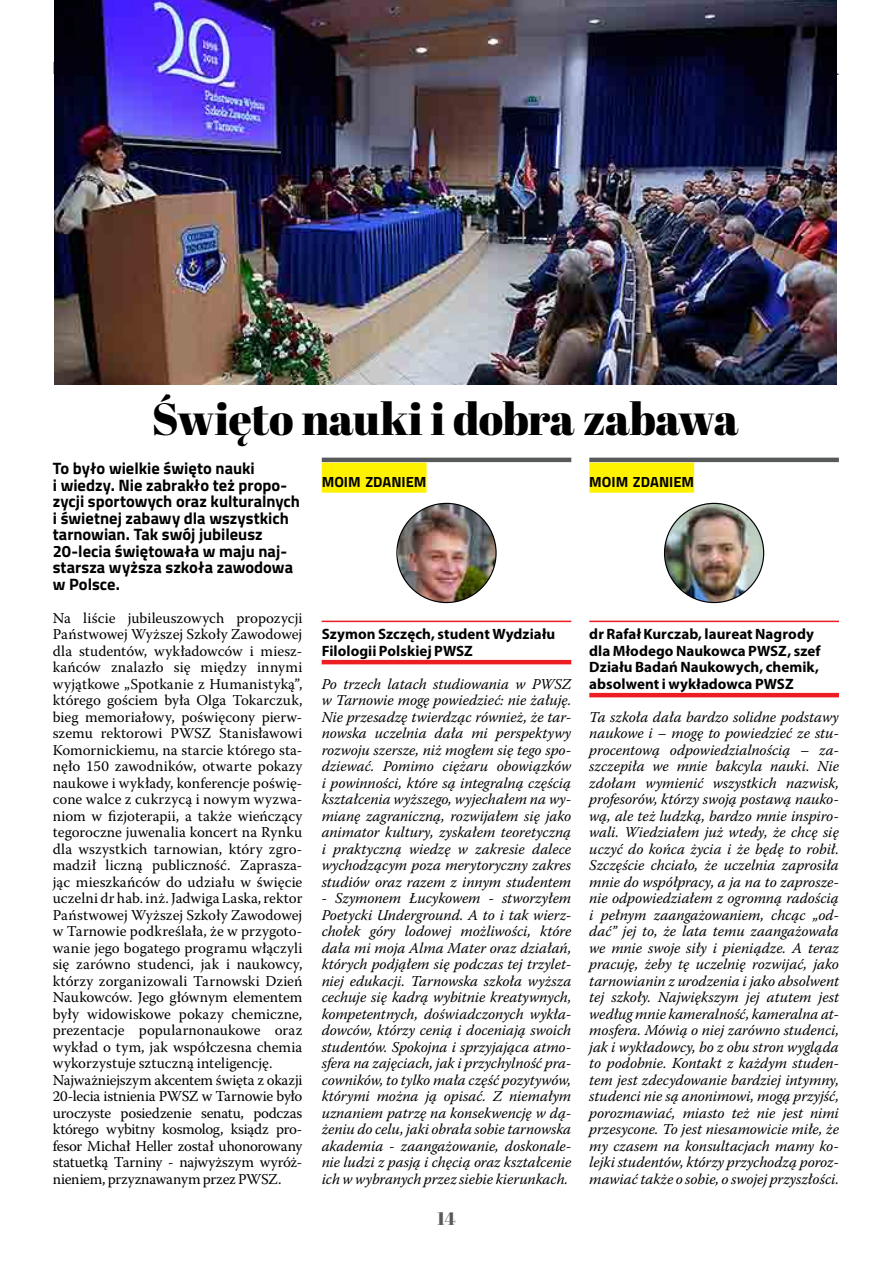
<style>
.page{position:relative;width:893px;height:1263px;background:#fff}
.page>*{position:absolute;margin:0;border:0;box-sizing:border-box;transform-origin:0 0}
.t1{font:45px "Abril Fatface";letter-spacing:-.015em;color:#000}
.t2{font:18px "Abril Fatface";color:#58595b}
.t3{font:700 16.5px/16.5px "Titillium";color:#000}
.t4{font:italic 15px/16.5px "Warnock Pro";letter-spacing:-.005em;color:#000;text-align:justify}
.t5{font:15px/16.5px "Warnock Pro";color:#000}
.t6{font:700 15px/16.5px "Myriad Pro";letter-spacing:.005em;color:#000}
.t7{font:700 14.7px "Titillium";color:#000}
</style>
<div class="page">
<img style="left:54px;top:1px;width:782px;height:384px">
<hr style="left:322px;top:621px;width:249px;height:1px;background:#ed1d24">
<hr style="left:322px;top:660px;width:249px;height:4px;background:#ed1d24">
<hr style="left:589px;top:621px;width:250px;height:1px;background:#ed1d24">
<hr style="left:589px;top:693px;width:250px;height:4px;background:#ed1d24">
<img style="left:398px;top:503px;width:98px;height:99px">
<div style="left:322px;top:463px;width:105px;height:30px;background:#fff200"></div>
<hr style="left:322px;top:458px;width:249px;height:4px;background:#58595b">
<img style="left:664px;top:503px;width:100px;height:99px;border-radius:50px">
<div style="left:589px;top:463px;width:105px;height:30px;background:#fff200"></div>
<hr style="left:589px;top:458px;width:250px;height:4px;background:#58595b">
<h1 class="t1" style="left:152px;top:387px;width:588px">Święto nauki i dobra zabawa</h1>
<p class="t3" style="left:53px;top:459px;width:249px">To było wielkie święto nauki<br>i wiedzy. Nie zabrakło też propo&shy;zycji sportowych oraz kulturalnych i świetnej zabawy dla wszystkich tarnowian. Tak swój jubileusz<br>20-lecia świętowała w maju naj&shy;starsza wyższa szkoła zawodowa w Polsce.</p>
<p class="t5" style="left:53px;top:609px;width:251px">Na liście jubileuszowych propozycji Państwowej Wyższej Szkoły Zawodowej dla studentów, wykładowców i miesz&shy;kańców znalazło się między innymi wyjątkowe „Spotkanie z Humanistyką”, którego gościem była Olga Tokarczuk, bieg memoriałowy, poświęcony pierw&shy;szemu rektorowi PWSZ Stanisławowi Komornickiemu, na starcie którego sta&shy;nęło 150 zawodników, otwarte pokazy naukowe i wykłady, konferencje poświę&shy;cone walce z cukrzycą i nowym wyzwa&shy;niom w fizjoterapii, a także wieńczący tegoroczne juwenalia koncert na Rynku dla wszystkich tarnowian, który zgro&shy;madził liczną publiczność. Zaprasza&shy;jąc mieszkańców do udziału w święcie uczelni dr hab. inż. Jadwiga Laska, rektor Państwowej Wyższej Szkoły Zawodowej w Tarnowie podkreślała, że w przygoto&shy;wanie jego bogatego programu włączyli się zarówno studenci, jak i naukowcy, którzy zorganizowali Tarnowski Dzień Naukowców. Jego głównym elementem były widowiskowe pokazy chemiczne, prezentacje popularnonaukowe oraz wykład o tym, jak współczesna chemia wykorzystuje sztuczną inteligencję.<br>Najważniejszym akcentem święta z okazji 20-lecia istnienia PWSZ w Tarnowie było uroczyste posiedzenie senatu, podczas którego wybitny kosmolog, ksiądz pro&shy;fesor Michał Heller został uhonorowany statuetką Tarniny - najwyższym wyróż&shy;nieniem, przyznawanym przez PWSZ.</p>
<p class="t7" style="left:322px;top:470px;width:106px">MOIM ZDANIEM</p>
<p class="t7" style="left:589px;top:470px;width:106px">MOIM ZDANIEM</p>
<p class="t6" style="left:322px;top:625px;width:235px">Szymon Szczęch, student Wydziału<br>Filologii Polskiej PWSZ</p>
<p class="t4" style="left:322px;top:675px;width:251px">Po trzech latach studiowania w PWSZ w Tarnowie mogę powiedzieć: nie żałuję.<br>Nie przesadzę twierdząc również, że tar&shy;nowska uczelnia dała mi perspektywy rozwoju szersze, niż mogłem się tego spo&shy;dziewać. Pomimo ciężaru obowiązków i powinności, które są integralną częścią kształcenia wyższego, wyjechałem na wy&shy;mianę zagraniczną, rozwijałem się jako animator kultury, zyskałem teoretyczną i praktyczną wiedzę w zakresie dalece wychodzącym poza merytoryczny zakres studiów oraz razem z innym studentem</p>
<p class="t4" style="left:322px;top:890px;width:251px">- Szymonem Łucykowem - stworzyłem Poetycki Underground. A to i tak wierz&shy;chołek góry lodowej możliwości, które dała mi moja Alma Mater oraz działań, których podjąłem się podczas tej trzylet&shy;niej edukacji. Tarnowska szkoła wyższa cechuje się kadrą wybitnie kreatywnych, kompetentnych, doświadczonych wykła&shy;dowców, którzy cenią i doceniają swoich studentów. Spokojna i sprzyjająca atmo&shy;sfera na zajęciach, jak i przychylność pra&shy;cowników, to tylko mała część pozytywów, którymi można ją opisać. Z niemałym uznaniem patrzę na konsekwencję w dą&shy;żeniu do celu, jaki obrała sobie tarnowska akademia - zaangażowanie, doskonale&shy;nie ludzi z pasją i chęcią oraz kształcenie ich w wybranych przez siebie kierunkach.</p>
<p class="t2" style="left:437px;top:1206px;width:20px">14</p>
<p class="t6" style="left:589px;top:625px;width:233px">dr Rafał Kurczab, laureat Nagrody dla Młodego Naukowca PWSZ, szef<br>Działu Badań Naukowych, chemik, absolwent i wykładowca PWSZ</p>
<p class="t4" style="left:589px;top:708px;width:251px">Ta szkoła dała bardzo solidne podstawy naukowe i – mogę to powiedzieć ze stu&shy;procentową odpowiedzialnością – za&shy;szczepiła we mnie bakcyla nauki. Nie zdołam wymienić wszystkich nazwisk, profesorów, którzy swoją postawą nauko&shy;wą, ale też ludzką, bardzo mnie inspiro&shy;wali. Wiedziałem już wtedy, że chcę się uczyć do końca życia i że będę to robił.<br>Szczęście chciało, że uczelnia zaprosiła mnie do współpracy, a ja na to zaprosze&shy;nie odpowiedziałem z ogromną radością i pełnym zaangażowaniem, chcąc „od&shy;dać” jej to, że lata temu zaangażowała we mnie swoje siły i pieniądze. A teraz pracuję, żeby tę uczelnię rozwijać, jako tarnowianin z urodzenia i jako absolwent tej szkoły. Największym jej atutem jest według mnie kameralność, kameralna at&shy;mosfera. Mówią o niej zarówno studenci, jak i wykładowcy, bo z obu stron wygląda to podobnie. Kontakt z każdym studen&shy;tem jest zdecydowanie bardziej intymny, studenci nie są anonimowi, mogą przyjść, porozmawiać, miasto też nie jest nimi przesycone. To jest niesamowicie miłe, że my czasem na konsultacjach mamy ko&shy;lejki studentów, którzy przychodzą poroz&shy;mawiać także o sobie, o swojej przyszłości.</p>
</div>
